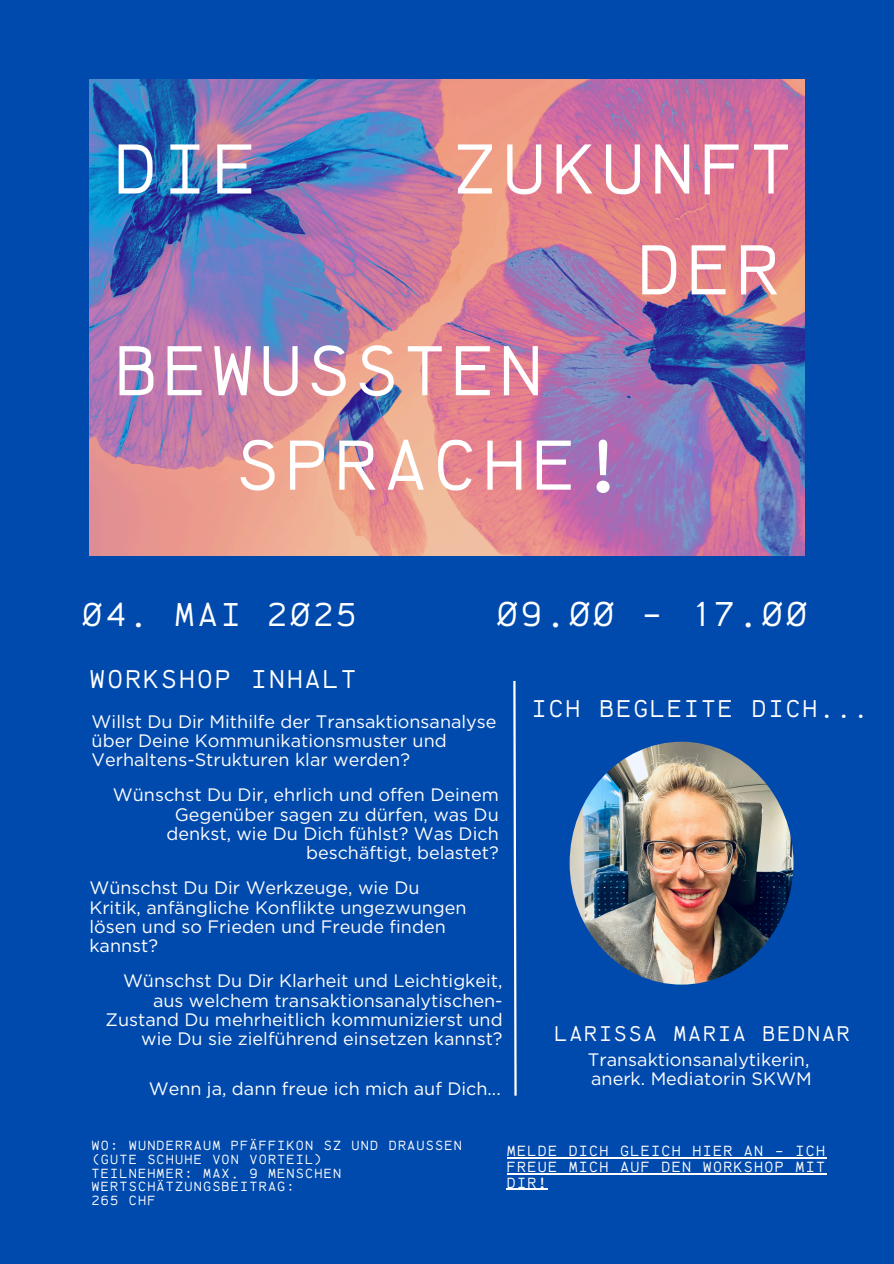
<style>
.page{position:relative;width:894px;height:1264px;background:#fff}
.page>*{position:absolute;margin:0;border:0;box-sizing:border-box;transform-origin:0 0}
.t1{font:71.7px "Anka Coder r";letter-spacing:.085em;color:#fff}
.t2{font:35.1px "Anka Coder r";letter-spacing:.085em;color:#fff}
.t3{font:33.6px "Anka Coder r";letter-spacing:.085em;color:#fff}
.t4{font:26.1px "Anka Coder r";letter-spacing:.085em;color:#fff}
.t5{font:24.6px "Anka Coder r";letter-spacing:.085em;color:#fff}
.t6{font:21.6px "Anka Coder r";letter-spacing:.085em;color:#fff}
.t7{font:18px/19.2px "Gotham";color:#fff}
.t8{font:15px/15.8px "Anka Coder r";letter-spacing:.085em;color:#fff;text-align:justify}
.t9{font:13.5px/13.5px "Anka Coder r";letter-spacing:.085em;color:#fff}
</style>
<div class="page">
<div style="left:0;top:0;width:893px;height:1263px;background:#004aad"></div>
<svg style="left:513px;top:680px;width:4px;height:416px"></svg>
<img style="left:89px;top:80px;width:715px;height:476px">
<img style="left:569px;top:741px;width:224px;height:243px;border-radius:50%">
<hr style="left:506px;top:1157px;width:320px;height:1px;background:#fff">
<hr style="left:506px;top:1172px;width:320px;height:2px;background:#fff">
<hr style="left:506px;top:1188px;width:42px;height:1px;background:#fff">
<h5 class="t1" style="left:114px;top:131px;width:143px">DIE</h5>
<p class="t1" style="left:453px;top:131px;width:340px">ZUKUNFT</p>
<h5 class="t1" style="left:115px;top:332px;width:429px">BEWUSSTEN</h5>
<h1 class="t1" style="left:236px;top:427px;width:390px">SPRACHE!</h1>
<h5 class="t1" style="left:637px;top:231px;width:143px">DER</h5>
<h5 class="t3" style="left:82px;top:596px;width:275px">04. MAI 2025</h5>
<p class="t4" style="left:89px;top:665px;width:268px">WORKSHOP INHALT</p>
<h3 class="t2" style="left:496px;top:595px;width:311px">09.00 - 17.00</h3>
<h1 class="t7" style="left:92px;top:711px;width:406px">Willst Du Dir Mithilfe der Transaktionsanalyse über Deine Kommunikationsmuster und<br>Verhaltens-Strukturen klar werden?</h1>
<h1 class="t7" style="left:113px;top:785px;width:387px;text-align:right">Wünschst Du Dir, ehrlich und offen Deinem Gegenüber sagen zu dürfen, was Du denkst, wie Du Dich fühlst? Was Dich beschäftigt, belastet?</h1>
<h1 class="t7" style="left:89px;top:878px;width:378px">Wünschst Du Dir Werkzeuge, wie Du<br>Kritik, anfängliche Konflikte ungezwungen lösen und so Frieden und Freude finden kannst?</h1>
<p class="t7" style="left:106px;top:971px;width:398px;text-align:right">Wünschst Du Dir Klarheit und Leichtigkeit, aus welchem transaktionsanalytischen-Zustand Du mehrheitlich kommunizierst und wie Du sie zielführend einsetzen kannst?</p>
<p class="t7" style="left:149px;top:1079px;width:353px">Wenn ja, dann freue ich mich auf Dich...</p>
<p class="t5" style="left:531px;top:695px;width:338px">ICH BEGLEITE DICH...</p>
<h5 class="t6" style="left:554px;top:1021px;width:297px">LARISSA MARIA BEDNAR</h5>
<h4 class="t7" style="left:587px;top:1049px;width:225px">Transaktionsanalytikerin, anerk. Mediatorin SKWM</h4>
<h2 class="t9" style="left:92px;top:1139px;width:371px">WO: WUNDERRAUM PFÄFFIKON SZ UND DRAUSSEN (GUTE SCHUHE VON VORTEIL)</h2>
<h2 class="t9" style="left:92px;top:1166px;width:251px">TEILNEHMER: MAX. 9 MENSCHEN</h2>
<h3 class="t9" style="left:92px;top:1180px;width:204px">WERTSCHÄTZUNGSBEITRAG:</h3>
<p class="t9" style="left:92px;top:1193px;width:65px">265 CHF</p>
<h1 class="t8" style="left:506px;top:1143px;width:320px">MELDE DICH GLEICH HIER AN - ICH FREUE MICH AUF DEN WORKSHOP MIT DIR!</h1>
</div>
